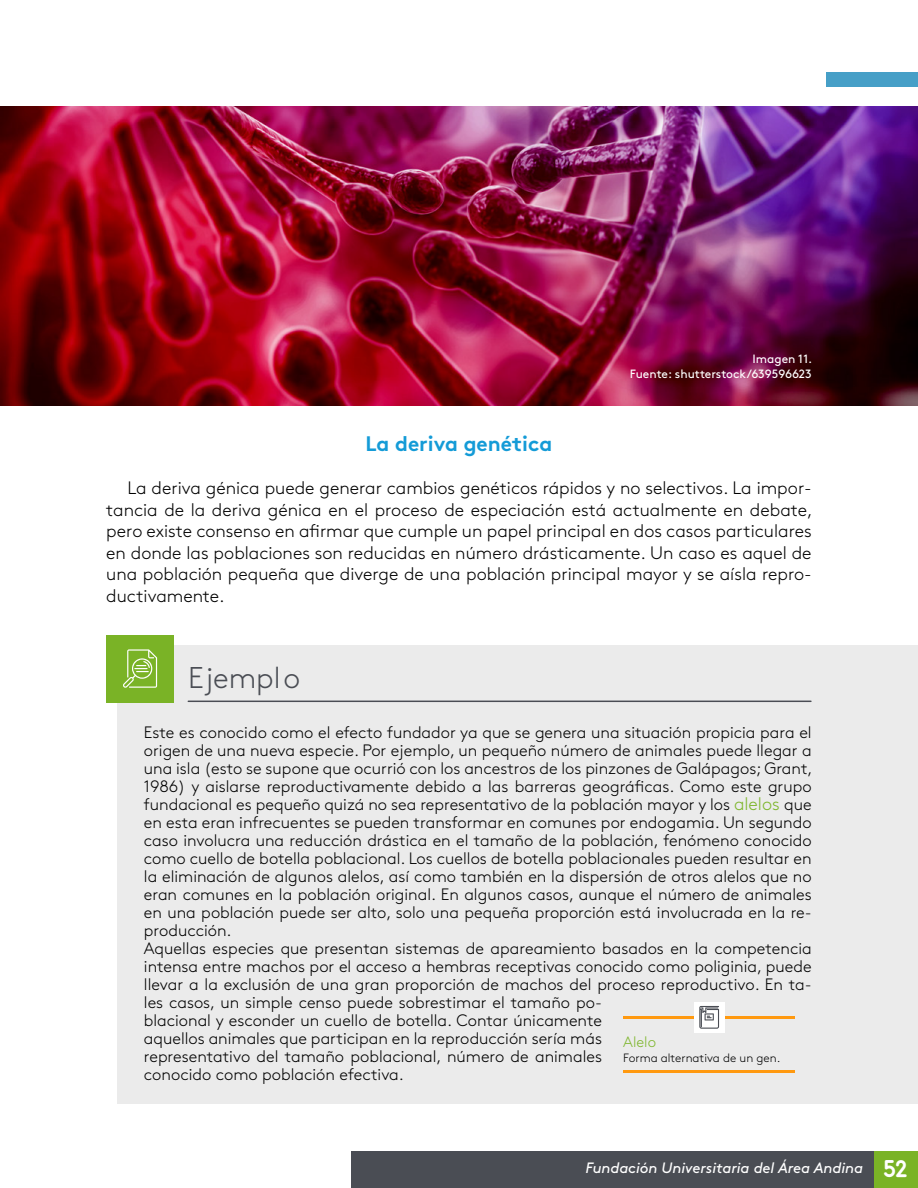
<style>
.page{position:relative;width:918px;height:1188px;background:#fff}
.page>*{position:absolute;margin:0;border:0;box-sizing:border-box;transform-origin:0 0}
.t1{font:300 30px "Brown Std";color:#4a4d54}
.t2{font:21px "Brown Std Bold Alt";color:#149bd7}
.t3{font:300 18px/21.6px "Brown Std";color:#000;text-align:justify}
.t4{font:300 16.5px/18px "Brown Std";color:#000}
.t5{font:italic 15px "Brown Std";letter-spacing:-.005em;color:#fff}
.t6{font:300 15px "Brown Std";color:#7eb62d}
.t7{font:12px/14.4px "Brown Std";color:#fff;text-align:right}
.t8{font:300 12px "Brown Std";color:#000}
.s1{font-size:18px;color:#7eb62d}
.s2{font-family:"Areandina Voz";font-style:normal;font-size:24px}
</style>
<div class="page">
<div style="left:873px;top:1151px;width:45px;height:37px;background:#7ab326"></div>
<div style="left:351px;top:1151px;width:522px;height:37px;background:#4a4d54"></div>
<div style="left:826px;top:72px;width:92px;height:15px;background:#469fc7"></div>
<div style="left:117px;top:646px;width:801px;height:458px;background:#ebebeb"></div>
<div style="left:106px;top:635px;width:68px;height:67px;background:#7ab326"></div>
<hr style="left:188px;top:701px;width:623px;height:1px;background:#4a4d54">
<svg style="left:123px;top:649px;width:34px;height:39px"></svg>
<img style="left:1px;top:106px;width:917px;height:299px">
<hr style="left:623px;top:1016px;width:172px;height:3px;background:#ff990f">
<div style="left:694px;top:1002px;width:30px;height:30px;background:#fff"></div>
<svg style="left:699px;top:1006px;width:20px;height:23px"></svg>
<hr style="left:623px;top:1070px;width:172px;height:3px;background:#ff990f">
<p class="t7" style="left:630px;top:352px;width:184px">Imagen 11.<br>Fuente: shutterstock/639596623</p>
<p class="t2" style="left:366px;top:431px;width:188px">La deriva genética</p>
<p class="t3" style="left:106px;top:477px;width:708px;text-indent:21px">La deriva génica puede generar cambios genéticos rápidos y no selectivos . La impor&shy;tancia de la deriva génica en el proceso de especiación está actualmente en debate, pero existe consenso en afirmar que cumple un papel principal en dos casos particulares en donde las poblaciones son reducidas en número drásticamente . Un caso es aquel de una población pequeña que diverge de una población principal mayor y se aísla repro&shy;ductivamente .</p>
<p class="t1" style="left:188px;top:661px;width:114px">Ejemplo</p>
<p class="t4" style="left:144px;top:723px;width:670px">Este es conocido como el efecto fundador ya que se genera una situación propicia para el origen de una nueva especie . Por ejemplo, un pequeño número de animales puede llegar a una isla (esto se supone que ocurrió con los ancestros de los pinzones de Galápagos; Grant, 1986) y aislarse reproductivamente debido a las barreras geográficas . Como este grupo fundacional es pequeño quizá no sea representativo de la población mayor y los <span class="s1">alelos</span> que en esta eran infrecuentes se pueden transformar en comunes por endogamia . Un segundo caso involucra una reducción drástica en el tamaño de la población, fenómeno conocido como cuello de botella poblacional . Los cuellos de botella poblacionales pueden resultar en la eliminación de algunos alelos, así como también en la dispersión de otros alelos que no eran comunes en la población original . En algunos casos, aunque el número de animales en una población puede ser alto, solo una pequeña proporción está involucrada en la re&shy;producción .<br>Aquellas especies que presentan sistemas de apareamiento basados en la competencia intensa entre machos por el acceso a hembras receptivas conocido como poliginia, puede llevar a la exclusión de una gran proporción de machos del proceso reproductivo . En ta&shy;les casos, un simple censo puede sobrestimar el tamaño po-<br>blacional y esconder un cuello de botella . Contar únicamente<br>aquellos animales que participan en la reproducción sería más<br>representativo del tamaño poblacional, número de animales<br>conocido como población efectiva .</p>
<p class="t6" style="left:623px;top:1034px;width:34px">Alelo</p>
<p class="t8" style="left:623px;top:1051px;width:159px">Forma alternativa de un gen .</p>
<p class="t5" style="left:585px;top:1159px;width:328px">Fundación Universitaria del Área Andina <span class="s2">5217</span></p>
<p class="t5" style="left:522px;top:1159px;width:342px">Sujeto y sociedad - eje 2 Analicemos la situac ón</p>
</div>
